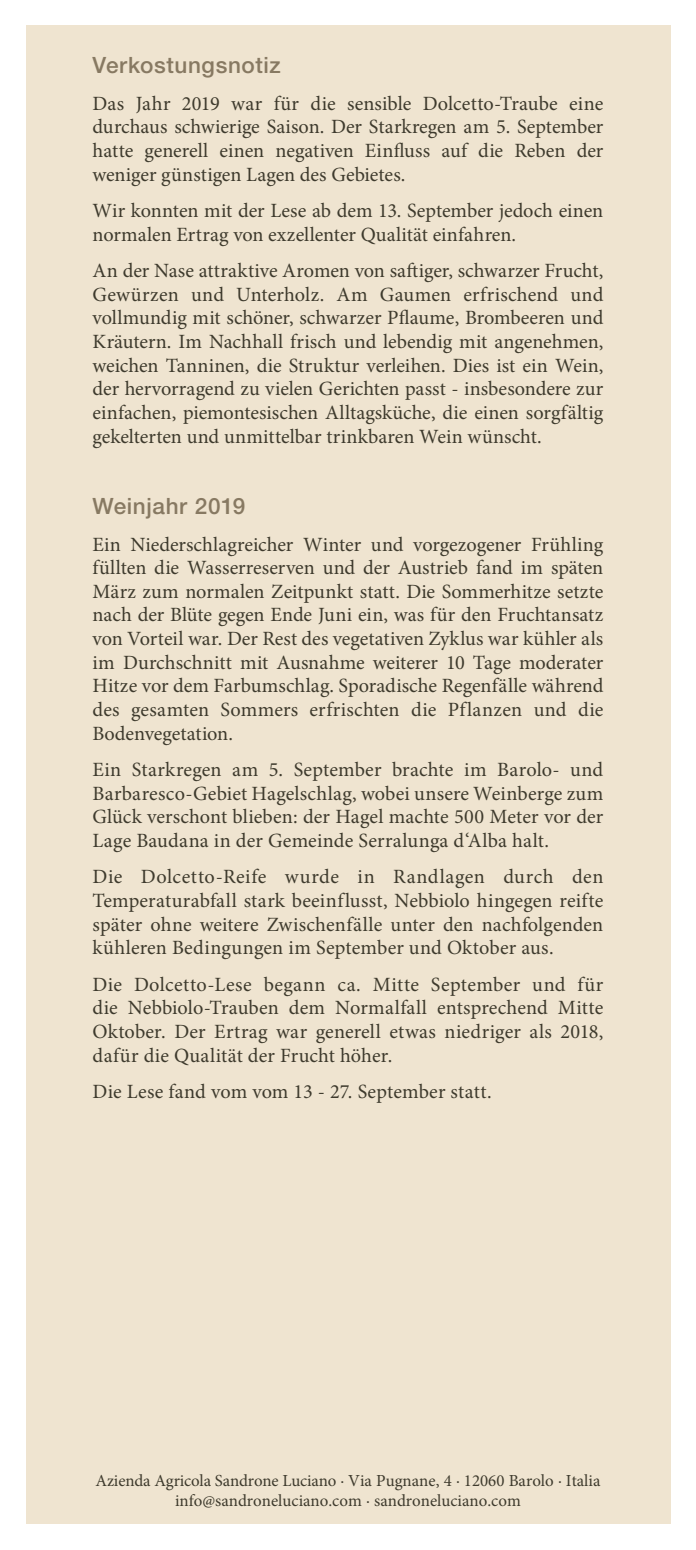
<style>
.page{position:relative;width:696px;height:1550px;background:#fff}
.page>*{position:absolute;margin:0;border:0;box-sizing:border-box;transform-origin:0 0}
.t1{font:500 22.5px "Helvetica Neue LT Std";letter-spacing:.025em;color:#877962}
.t2{font:20.25px/23.6px "Minion Pro";letter-spacing:.005em;color:#3e3a2d;text-align:justify}
.t3{font:16.88px/20.2px "Minion Pro";color:#3e3a2d;text-align:center}
</style>
<div class="page">
<div style="left:26px;top:26px;width:644px;height:1498px;background:#efe4d0"></div>
<p class="t1" style="left:92px;top:52px;width:189px">Verkostungsnotiz</p>
<p class="t2" style="left:92px;top:92px;width:512px">Das Jahr 2019 war für die sensible Dolcetto-Traube eine durchaus schwierige Saison. Der Starkregen am 5. September hatte generell einen negativen Einfluss auf die Reben der weniger günstigen Lagen des Gebietes.</p>
<p class="t2" style="left:92px;top:199px;width:512px">Wir konnten mit der Lese ab dem 13. September jedoch einen normalen Ertrag von exzellenter Qualität einfahren.</p>
<p class="t2" style="left:92px;top:259px;width:512px">An der Nase attraktive Aromen von saftiger, schwarzer Frucht, Gewürzen und Unterholz. Am Gaumen erfrischend und vollmundig mit schöner, schwarzer Pflaume, Brombeeren und Kräutern. Im Nachhall frisch und lebendig mit angenehmen, weichen Tanninen, die Struktur verleihen. Dies ist ein Wein, der hervorragend zu vielen Gerichten passt - insbesondere zur einfachen, piemontesischen Alltagsküche, die einen sorgfältig gekelterten und unmittelbar trinkbaren Wein wünscht.</p>
<p class="t1" style="left:92px;top:493px;width:154px">Weinjahr 2019</p>
<p class="t2" style="left:92px;top:532px;width:512px">Ein Niederschlagreicher Winter und vorgezogener Frühling füllten die Wasserreserven und der Austrieb fand im späten März zum normalen Zeitpunkt statt. Die Sommerhitze setzte nach der Blüte gegen Ende Juni ein, was für den Fruchtansatz von Vorteil war. Der Rest des vegetativen Zyklus war kühler als im Durchschnitt mit Ausnahme weiterer 10 Tage moderater Hitze vor dem Farbumschlag. Sporadische Regenfälle während des gesamten Sommers erfrischten die Pflanzen und die Bodenvegetation.</p>
<p class="t2" style="left:92px;top:758px;width:512px">Ein Starkregen am 5. September brachte im Barolo- und Barbaresco-Gebiet Hagelschlag, wobei unsere Weinberge zum Glück verschont blieben: der Hagel machte 500 Meter vor der Lage Baudana in der Gemeinde Serralunga d‘Alba halt.</p>
<p class="t2" style="left:92px;top:865px;width:512px">Die Dolcetto-Reife wurde in Randlagen durch den Temperaturabfall stark beeinflusst, Nebbiolo hingegen reifte später ohne weitere Zwischenfälle unter den nachfolgenden kühleren Bedingungen im September und Oktober aus.</p>
<p class="t2" style="left:92px;top:972px;width:512px">Die Dolcetto-Lese begann ca. Mitte September und für die Nebbiolo-Trauben dem Normalfall entsprechend Mitte Oktober. Der Ertrag war generell etwas niedriger als 2018, dafür die Qualität der Frucht höher.</p>
<p class="t2" style="left:92px;top:1080px;width:400px">Die Lese fand vom vom 13 - 27. September statt.</p>
<p class="t3" style="left:95px;top:1470px;width:506px">Azienda Agricola Sandrone Luciano · Via Pugnane, 4 · 12060 Barolo · Italia info@sandroneluciano.com · sandroneluciano.com</p>
</div>
